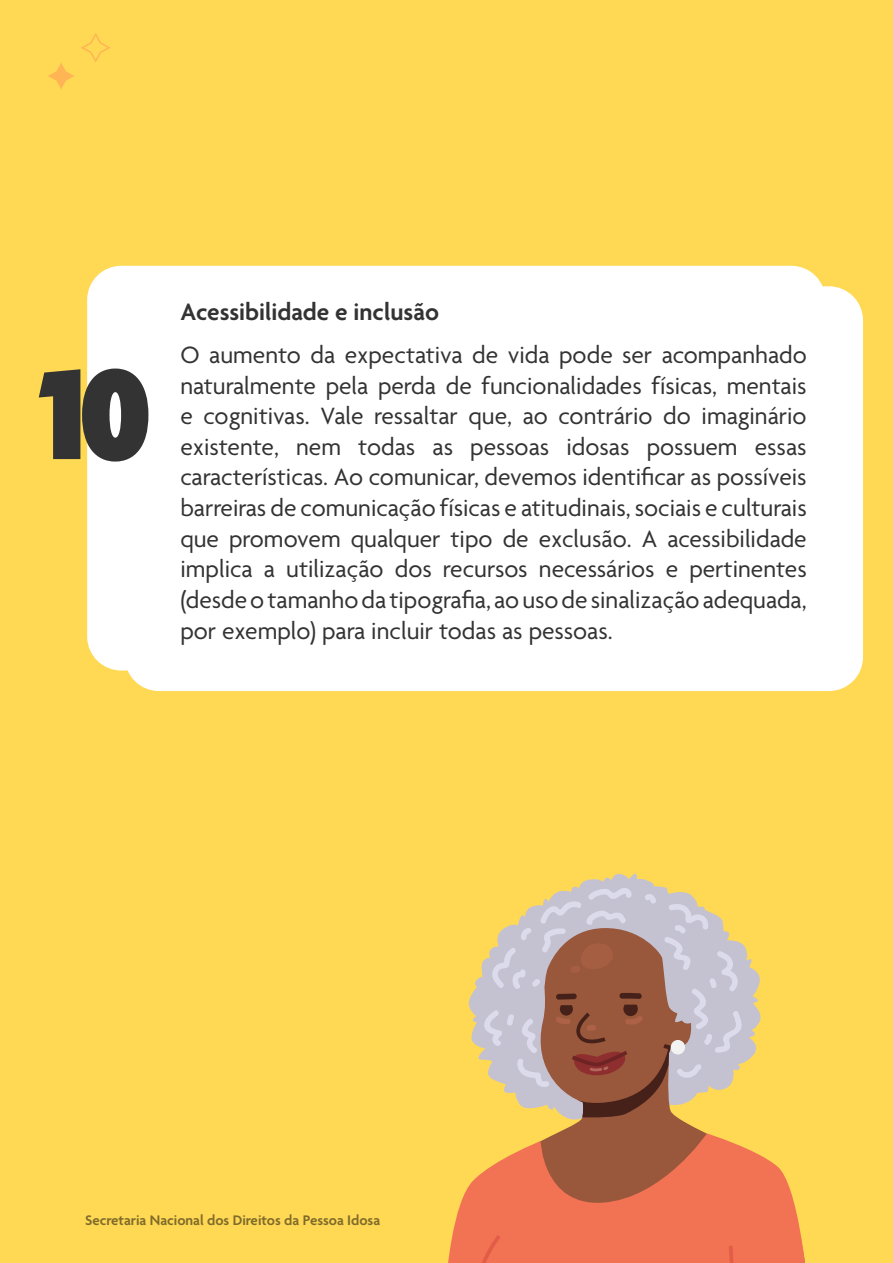
<style>
.page{position:relative;width:893px;height:1263px;background:#ffd954}
.page>*{position:absolute;margin:0;border:0;box-sizing:border-box;transform-origin:0 0}
.t1{font:900 138px "Agenda";color:#333}
.t2{font:25.5px/30.6px "Agenda";color:#333;text-align:justify}
.t3{font:600 25.5px "Agenda";color:#333}
.t4{font:600 15px "Agenda";color:#806c2a}
</style>
<div class="page">
<svg style="left:48px;top:33px;width:62px;height:56px"></svg>
<div style="left:87px;top:266px;width:738px;height:404px;background:#fff;border-radius:34px"></div>
<div style="left:125px;top:286px;width:738px;height:405px;background:#fff;border-radius:34px"></div>
<svg style="left:468px;top:873px;width:293px;height:174px"></svg>
<svg style="left:478px;top:1047px;width:279px;height:86px"></svg>
<svg style="left:448px;top:1133px;width:357px;height:130px;background:#e37c4f"></svg>
<svg style="left:484px;top:888px;width:258px;height:230px;background:#ba9d8b"></svg>
<svg style="left:729px;top:1246px;width:4px;height:17px"></svg>
<svg style="left:478px;top:1235px;width:23px;height:28px"></svg>
<h1 class="t1" style="left:38px;top:341px;width:116px">10</h1>
<p class="t3" style="left:180px;top:299px;width:260px">Acessibilidade e inclusão</p>
<p class="t2" style="left:180px;top:341px;width:628px">O aumento da expectativa de vida pode ser acompanhado naturalmente pela perda de funcionalidades físicas, mentais e cognitivas. Vale ressaltar que, ao contrário do imaginário existente, nem todas as pessoas idosas possuem essas características. Ao comunicar, devemos identificar as possíveis barreiras de comunicação físicas e atitudinais, sociais e culturais que promovem qualquer tipo de exclusão. A acessibilidade implica a utilização dos recursos necessários e pertinentes (desde o tamanho da tipografia, ao uso de sinalização adequada, por exemplo) para incluir todas as pessoas.</p>
<p class="t4" style="left:85px;top:1212px;width:297px">Secretaria Nacional dos Direitos da Pessoa Idosa</p>
</div>
